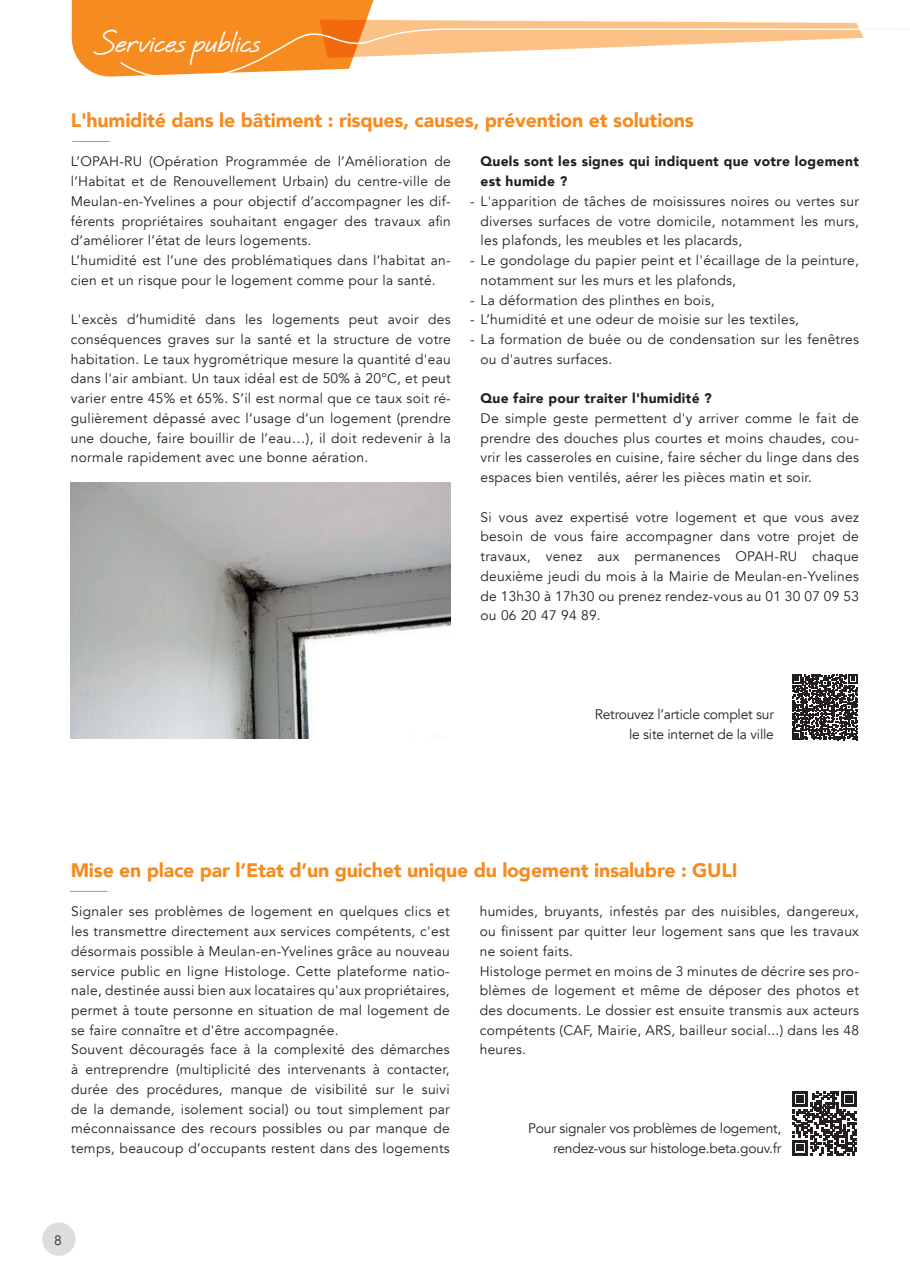
<style>
.page{position:relative;width:910px;height:1280px;background:#fff}
.page>*{position:absolute;margin:0;border:0;box-sizing:border-box;transform-origin:0 0}
.t1{font:700 30px "Quinzey";letter-spacing:-.01em;color:#fff}
.t2{font:900 19.5px "Avenir";letter-spacing:-.01em;color:#f68b1f}
.t3{font:13.8px/19.8px "Avenir";letter-spacing:.02em;color:#231f20}
.t4{font:13.8px/19.8px "Avenir";letter-spacing:-.015em;color:#231f20;text-align:right}
.t5{font:900 13.8px/19.8px "Avenir";letter-spacing:.02em;color:#231f20}
.t6{font:300 13.5px "Avenir";color:#231f20}
</style>
<div class="page">
<div style="left:42px;top:1222px;width:34px;height:34px;background:#dcdddf;border-radius:50%"></div>
<svg style="left:72px;top:0;width:792px;height:77px"></svg>
<hr style="left:72px;top:141px;width:38px;height:1px;background:#f68b1f">
<hr style="left:70px;top:891px;width:38px;height:1px;background:#f68b1f">
<img style="left:71px;top:482px;width:380px;height:257px">
<svg style="left:792px;top:1091px;width:65px;height:65px"></svg>
<svg style="left:792px;top:674px;width:66px;height:66px"></svg>
<h1 class="t1" style="left:94px;top:23px;width:169px">Services publics</h1>
<h2 class="t2" style="left:71px;top:103px;width:625px">L'humidité dans le bâtiment : risques, causes, prévention et solutions</h2>
<p class="t3" style="left:71px;top:152px;width:382px">L’OPAH-RU (Opération Programmée de l’Amélioration de l’Habitat et de Renouvellement Urbain) du centre-ville de Meulan-en-Yvelines a pour objectif d’accompagner les dif&shy;férents propriétaires souhaitant engager des travaux afin d’améliorer l’état de leurs logements.<br>L’humidité est l’une des problématiques dans l’habitat an&shy;cien et un risque pour le logement comme pour la santé.</p>
<p class="t3" style="left:71px;top:310px;width:382px;text-align:justify">L'excès d’humidité dans les logements peut avoir des conséquences graves sur la santé et la structure de votre habitation. Le taux hygrométrique mesure la quantité d'eau dans l'air ambiant. Un taux idéal est de 50% à 20°C, et peut varier entre 45% et 65%. S’il est normal que ce taux soit ré&shy;gulièrement dépassé avec l’usage d’un logement (prendre une douche, faire bouillir de l’eau…), il doit redevenir à la normale rapidement avec une bonne aération.</p>
<p class="t5" style="left:480px;top:151px;width:380px">Quels sont les signes qui indiquent que votre logement est humide ?</p>
<p class="t3" style="left:480px;top:191px;width:380px;text-align:justify;text-indent:-10px">- L'apparition de tâches de moisissures noires ou vertes sur diverses surfaces de votre domicile, notamment les murs, les plafonds, les meubles et les placards,</p>
<p class="t3" style="left:480px;top:251px;width:380px;text-indent:-10px">- Le gondolage du papier peint et l'écaillage de la peinture, notamment sur les murs et les plafonds,</p>
<p class="t3" style="left:470px;top:290px;width:246px">- La déformation des plinthes en bois,</p>
<p class="t3" style="left:470px;top:310px;width:330px">- L’humidité et une odeur de moisie sur les textiles,</p>
<p class="t3" style="left:480px;top:330px;width:380px;text-indent:-10px">- La formation de buée ou de condensation sur les fenêtres ou d'autres surfaces.</p>
<p class="t5" style="left:480px;top:388px;width:233px">Que faire pour traiter l'humidité ?</p>
<p class="t3" style="left:480px;top:409px;width:380px;text-align:justify">De simple geste permettent d'y arriver comme le fait de prendre des douches plus courtes et moins chaudes, cou&shy;vrir les casseroles en cuisine, faire sécher du linge dans des espaces bien ventilés, aérer les pièces matin et soir.</p>
<p class="t3" style="left:480px;top:507px;width:380px;text-align:justify">Si vous avez expertisé votre logement et que vous avez besoin de vous faire accompagner dans votre projet de travaux, venez aux permanences OPAH-RU chaque deuxième jeudi du mois à la Mairie de Meulan-en-Yvelines de 13h30 à 17h30 ou prenez rendez-vous au 01 30 07 09 53 ou 06 20 47 94 89.</p>
<p class="t4" style="left:595px;top:704px;width:181px">Retrouvez l’article complet sur le site internet de la ville</p>
<h2 class="t2" style="left:71px;top:853px;width:668px">Mise en place par l’Etat d’un guichet unique du logement insalubre : GULI</h2>
<p class="t3" style="left:71px;top:902px;width:380px">Signaler ses problèmes de logement en quelques clics et les transmettre directement aux services compétents, c'est désormais possible à Meulan-en-Yvelines grâce au nouveau service public en ligne Histologe. Cette plateforme natio&shy;nale, destinée aussi bien aux locataires qu'aux propriétaires, permet à toute personne en situation de mal logement de se faire connaître et d'être accompagnée.<br>Souvent découragés face à la complexité des démarches à entreprendre (multiplicité des intervenants à contacter, durée des procédures, manque de visibilité sur le suivi de la demande, isolement social) ou tout simplement par méconnaissance des recours possibles ou par manque de temps, beaucoup d’occupants restent dans des logements</p>
<p class="t3" style="left:480px;top:902px;width:381px">humides, bruyants, infestés par des nuisibles, dangereux, ou finissent par quitter leur logement sans que les travaux ne soient faits.<br>Histologe permet en moins de 3 minutes de décrire ses pro&shy;blèmes de logement et même de déposer des photos et des documents. Le dossier est ensuite transmis aux acteurs compétents (CAF, Mairie, ARS, bailleur social...) dans les 48 heures.</p>
<p class="t4" style="left:528px;top:1119px;width:255px">Pour signaler vos problèmes de logement, rendez-vous sur histologe.beta.gouv.fr</p>
<p class="t6" style="left:55px;top:1232px;width:9px">8</p>
</div>
